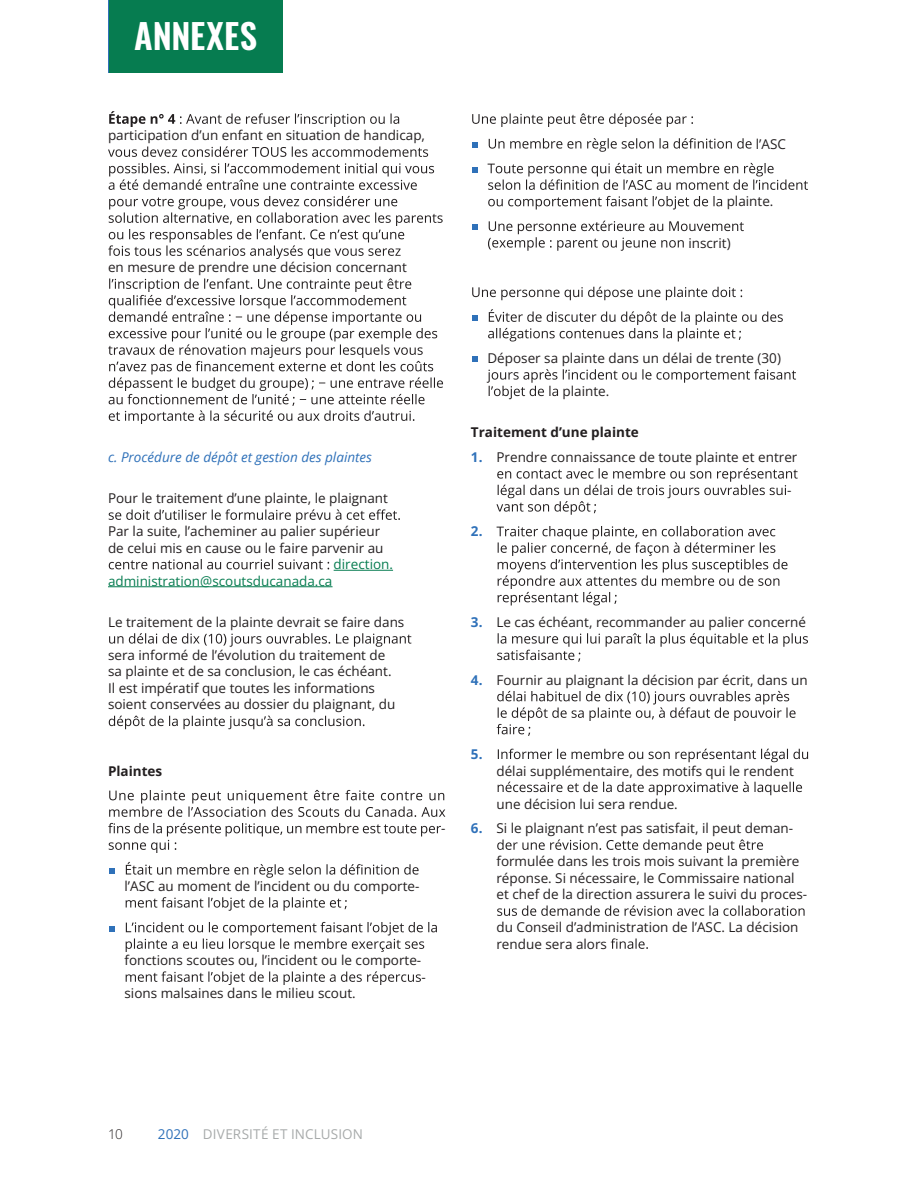
<style>
.page{position:relative;width:918px;height:1188px;background:#fff}
.page>*{position:absolute;margin:0;border:0;box-sizing:border-box;transform-origin:0 0}
.t1{font:600 34.5px "Oswald";letter-spacing:.005em;color:#fff}
.t2{font:13.5px/16.5px "Open Sans";color:#231f20}
.t3{font:13.5px "Open Sans";color:#067c50}
.t4{font:italic 13.5px "Open Sans";color:#2f71b9}
.t5{font:700 13.5px "Open Sans";color:#231f20}
.t6{font:13.5px "Open Sans";letter-spacing:.01em;color:#a7aaaa}
.t7{font:700 13.5px "Open Sans";color:#2f71b9}
.t8{font:300 13.5px "Open Sans";color:#231f20}
.s1{font-weight:700;color:#2f71b9}
.s2{color:#2f71b9}
</style>
<div class="page">
<svg style="left:472px;top:113px;width:221px;height:14px"></svg>
<svg style="left:472px;top:142px;width:6px;height:6px"></svg>
<svg style="left:489px;top:138px;width:263px;height:14px"></svg>
<svg style="left:472px;top:167px;width:6px;height:5px"></svg>
<svg style="left:488px;top:163px;width:320px;height:27px"></svg>
<svg style="left:488px;top:196px;width:234px;height:13px"></svg>
<svg style="left:472px;top:225px;width:6px;height:5px"></svg>
<svg style="left:488px;top:221px;width:256px;height:30px"></svg>
<svg style="left:472px;top:287px;width:270px;height:13px"></svg>
<svg style="left:472px;top:316px;width:6px;height:5px"></svg>
<svg style="left:488px;top:309px;width:295px;height:32px"></svg>
<svg style="left:472px;top:357px;width:6px;height:5px"></svg>
<svg style="left:487px;top:369px;width:309px;height:30px"></svg>
<svg style="left:496px;top:468px;width:302px;height:47px"></svg>
<svg style="left:497px;top:526px;width:291px;height:79px"></svg>
<svg style="left:497px;top:633px;width:311px;height:29px"></svg>
<svg style="left:497px;top:691px;width:299px;height:45px"></svg>
<svg style="left:498px;top:749px;width:310px;height:13px"></svg>
<svg style="left:498px;top:782px;width:304px;height:13px"></svg>
<svg style="left:497px;top:839px;width:266px;height:14px"></svg>
<svg style="left:497px;top:905px;width:308px;height:11px"></svg>
<svg style="left:611px;top:938px;width:37px;height:11px"></svg>
<div style="left:109px;top:0;width:174px;height:73px;background:#067c50"></div>
<hr style="left:334px;top:570px;width:59px;height:1px;background:#067c50">
<hr style="left:108px;top:586px;width:225px;height:1px;background:#067c50">
<svg style="left:109px;top:111px;width:290px;height:16px"></svg>
<svg style="left:108px;top:146px;width:320px;height:11px"></svg>
<svg style="left:109px;top:163px;width:325px;height:27px"></svg>
<svg style="left:108px;top:196px;width:335px;height:63px"></svg>
<svg style="left:108px;top:278px;width:335px;height:146px"></svg>
<svg style="left:109px;top:509px;width:291px;height:14px"></svg>
<svg style="left:109px;top:559px;width:220px;height:10px"></svg>
<svg style="left:109px;top:633px;width:302px;height:14px"></svg>
<svg style="left:109px;top:716px;width:255px;height:13px"></svg>
<svg style="left:109px;top:790px;width:336px;height:27px"></svg>
<svg style="left:108px;top:823px;width:333px;height:30px"></svg>
<svg style="left:109px;top:868px;width:6px;height:6px"></svg>
<svg style="left:126px;top:862px;width:293px;height:16px"></svg>
<svg style="left:126px;top:897px;width:221px;height:14px"></svg>
<svg style="left:109px;top:926px;width:6px;height:5px"></svg>
<svg style="left:126px;top:922px;width:311px;height:30px"></svg>
<svg style="left:126px;top:971px;width:295px;height:14px"></svg>
<h1 class="t1" style="left:134px;top:17px;width:124px">ANNEXES</h1>
<h1 class="t1" style="left:134px;top:17px;width:118px">SECTION</h1>
<p class="t2" style="left:108px;top:127px;width:319px">participation d’un enfant en situation de handicap,</p>
<p class="t2" style="left:108px;top:259px;width:301px">en mesure de prendre une décision concernant</p>
<p class="t2" style="left:756px;top:135px;width:32px">l’ASC</p>
<p class="t2" style="left:727px;top:193px;width:48px">plainte.</p>
<p class="t2" style="left:688px;top:234px;width:44px">inscrit)</p>
<p class="t4" style="left:108px;top:448px;width:266px">c. Procédure de dépôt et gestion des plaintes</p>
<p class="t2" style="left:108px;top:490px;width:282px">Pour le traitement d’une plainte, le plaignant</p>
<p class="t2" style="left:108px;top:523px;width:277px">Par la suite, l’acheminer au palier supérieur de celui mis en cause ou le faire parvenir au</p>
<p class="t3" style="left:334px;top:555px;width:61px">direction.</p>
<p class="t3" style="left:108px;top:572px;width:226px">administration@scoutsducanada.ca</p>
<p class="t2" style="left:108px;top:614px;width:298px">Le traitement de la plainte devrait se faire dans</p>
<p class="t2" style="left:108px;top:647px;width:289px">sera informé de l’évolution du traitement de sa plainte et de sa conclusion, le cas échéant.<br>Il est impératif que toutes les informations soient conservées au dossier du plaignant, du</p>
<p class="t5" style="left:108px;top:761px;width:56px">Plaintes</p>
<p class="t2" style="left:124px;top:878px;width:297px">l’ASC au moment de l’incident ou du comporte-</p>
<p class="t2" style="left:441px;top:820px;width:6px">-</p>
<p class="t2" style="left:124px;top:952px;width:298px">fonctions scoutes ou, l’incident ou le comporte-</p>
<p class="t2" style="left:124px;top:985px;width:233px">sions malsaines dans le milieu scout.</p>
<p class="t2" style="left:422px;top:968px;width:6px">-</p>
<p class="t2" style="left:487px;top:350px;width:295px">Déposer sa plainte dans un délai de trente (30)</p>
<p class="t2" style="left:563px;top:383px;width:48px">plainte.</p>
<p class="t5" style="left:471px;top:423px;width:169px">Traitement d’une plainte</p>
<p class="t2" style="left:471px;top:449px;width:328px"><span class="s1">1.</span> Prendre connaissance de toute plainte et entrer</p>
<p class="t2" style="left:787px;top:482px;width:6px">-</p>
<p class="t7" style="left:471px;top:522px;width:13px">2.</p>
<p class="t2" style="left:471px;top:614px;width:337px"><span class="s1">3.</span> Le cas échéant, recommander au palier concerné</p>
<p class="t2" style="left:471px;top:671px;width:338px"><span class="s1">4.</span> Fournir au plaignant la décision par écrit, dans un</p>
<p class="t7" style="left:471px;top:745px;width:13px">5.</p>
<p class="t2" style="left:496px;top:762px;width:299px">délai supplémentaire, des motifs qui le rendent</p>
<p class="t2" style="left:496px;top:795px;width:183px">une décision lui sera rendue.</p>
<p class="t2" style="left:471px;top:820px;width:324px"><span class="s1">6.</span> Si le plaignant n’est pas satisfait, il peut deman-</p>
<p class="t2" style="left:496px;top:853px;width:312px">formulée dans les trois mois suivant la première réponse. Si nécessaire, le Commissaire national et chef de la direction assurera le suivi du proces-</p>
<p class="t2" style="left:496px;top:919px;width:304px">du Conseil d’administration de l’ASC. La décision rendue sera alors</p>
<p class="t8" style="left:108px;top:1124px;width:16px">10</p>
<p class="t6" style="left:158px;top:1124px;width:207px"><span class="s2">2020</span> DIVERSITÉ ET INCLUSION</p>
</div>
